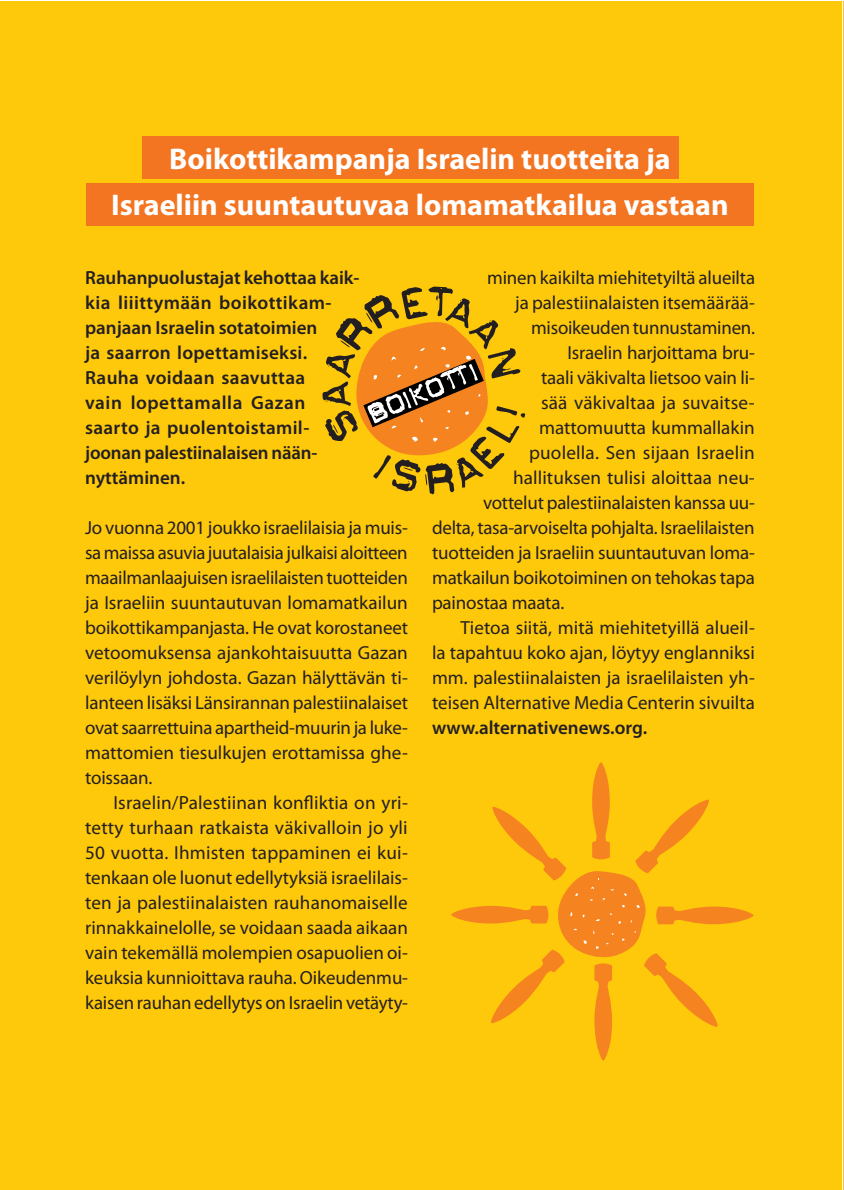
<style>
.page{position:relative;width:844px;height:1190px;background:#fff}
.page>*{position:absolute;margin:0;border:0;box-sizing:border-box;transform-origin:0 0}
.t1{font:700 30px "Myriad Pro";color:#fff}
.t2{font:19px/25px "Myriad Pro";letter-spacing:-.01em;color:#231f20;text-align:justify}
.t3{font:600 19px/25px "Myriad Pro";letter-spacing:.015em;color:#231f20}
.t4{font:19px "Myriad Pro";letter-spacing:.01em;color:#231f20}
.s1{font-weight:600}
</style>
<div class="page">
<div style="left:0;top:1px;width:841px;height:1189px;background:#fec80b"></div>
<svg style="left:452px;top:762px;width:299px;height:299px"></svg>
<div style="left:86px;top:184px;width:667px;height:42px;background:#f47521"></div>
<div style="left:142px;top:136px;width:536px;height:42px;background:#f47521"></div>
<svg style="left:322px;top:287px;width:203px;height:207px"></svg>
<hr style="left:842px;top:1px;width:1px;height:1189px;background:#fec80b">
<p class="t1" style="left:169px;top:139px;width:502px">Boikottikampanja Israelin tuotteita ja</p>
<p class="t1" style="left:111px;top:185px;width:618px">Israeliin suuntautuvaa lomamatkailua vastaan</p>
<p class="t3" style="left:85px;top:264px;width:276px">Rauhanpuolustajat kehottaa kaik&shy;kia liiittymään boikottikam&shy;panjaan Israelin sotatoimien<br>ja saarron lopettamiseksi.<br>Rauha voidaan saavuttaa<br>vain lopettamalla Gazan saarto ja puolentoistamil&shy;joonan palestiinalaisen nään&shy;nyttäminen.</p>
<p class="t2" style="left:85px;top:515px;width:324px">Jo vuonna 2001 joukko israelilaisia ja muis&shy;sa maissa asuvia juutalaisia julkaisi aloitteen maailmanlaajuisen israelilaisten tuotteiden ja Israeliin suuntautuvan lomamatkailun boikottikampanjasta. He ovat korostaneet vetoomuksensa ajankohtaisuutta Gazan verilöylyn johdosta. Gazan hälyttävän ti&shy;lanteen lisäksi Länsirannan palestiinalaiset ovat saarrettuina apartheid-muurin ja luke&shy;mattomien tiesulkujen erottamissa ghe&shy;toissaan.</p>
<p class="t2" style="left:85px;top:790px;width:324px;text-indent:28px">Israelin/Palestiinan konfliktia on yri&shy;tetty turhaan ratkaista väkivalloin jo yli 50 vuotta. Ihmisten tappaminen ei kui&shy;tenkaan ole luonut edellytyksiä israelilais&shy;ten ja palestiinalaisten rauhanomaiselle rinnakkainelolle, se voidaan saada aikaan vain tekemällä molempien osapuolien oi&shy;keuksia kunnioittava rauha. Oikeudenmu&shy;kaisen rauhan edellytys on Israelin vetäyty-</p>
<p class="t2" style="left:487px;top:264px;width:269px;text-align:right">minen kaikilta miehitetyiltä alueilta ja palestiinalaisten itsemäärää&shy;misoikeuden tunnustaminen.</p>
<p class="t2" style="left:567px;top:339px;width:189px">Israelin harjoittama bru-</p>
<p class="t2" style="left:541px;top:364px;width:215px">taali väkivalta lietsoo vain li-</p>
<p class="t2" style="left:541px;top:389px;width:215px">sää väkivaltaa ja suvaitse-</p>
<p class="t2" style="left:539px;top:414px;width:217px">mattomuutta kummallakin</p>
<p class="t4" style="left:529px;top:440px;width:227px">puolella. Sen sijaan Israelin</p>
<p class="t2" style="left:513px;top:464px;width:243px">hallituksen tulisi aloittaa neu-</p>
<p class="t2" style="left:483px;top:489px;width:273px">vottelut palestiinalaisten kanssa uu-</p>
<p class="t2" style="left:432px;top:514px;width:324px">delta, tasa-arvoiselta pohjalta. Israelilaisten</p>
<p class="t2" style="left:432px;top:539px;width:324px">tuotteiden ja Israeliin suuntautuvan loma-</p>
<p class="t2" style="left:432px;top:564px;width:324px">matkailun boikotoiminen on tehokas tapa</p>
<p class="t2" style="left:432px;top:589px;width:134px">painostaa maata.</p>
<p class="t2" style="left:432px;top:614px;width:324px;text-indent:28px">Tietoa siitä, mitä miehitetyillä alueil&shy;la tapahtuu koko ajan, löytyy englanniksi mm. palestiinalaisten ja israelilaisten yh&shy;teisen Alternative Media Centerin sivuilta <span class="s1">www.alternativenews.org.</span></p>
</div>
